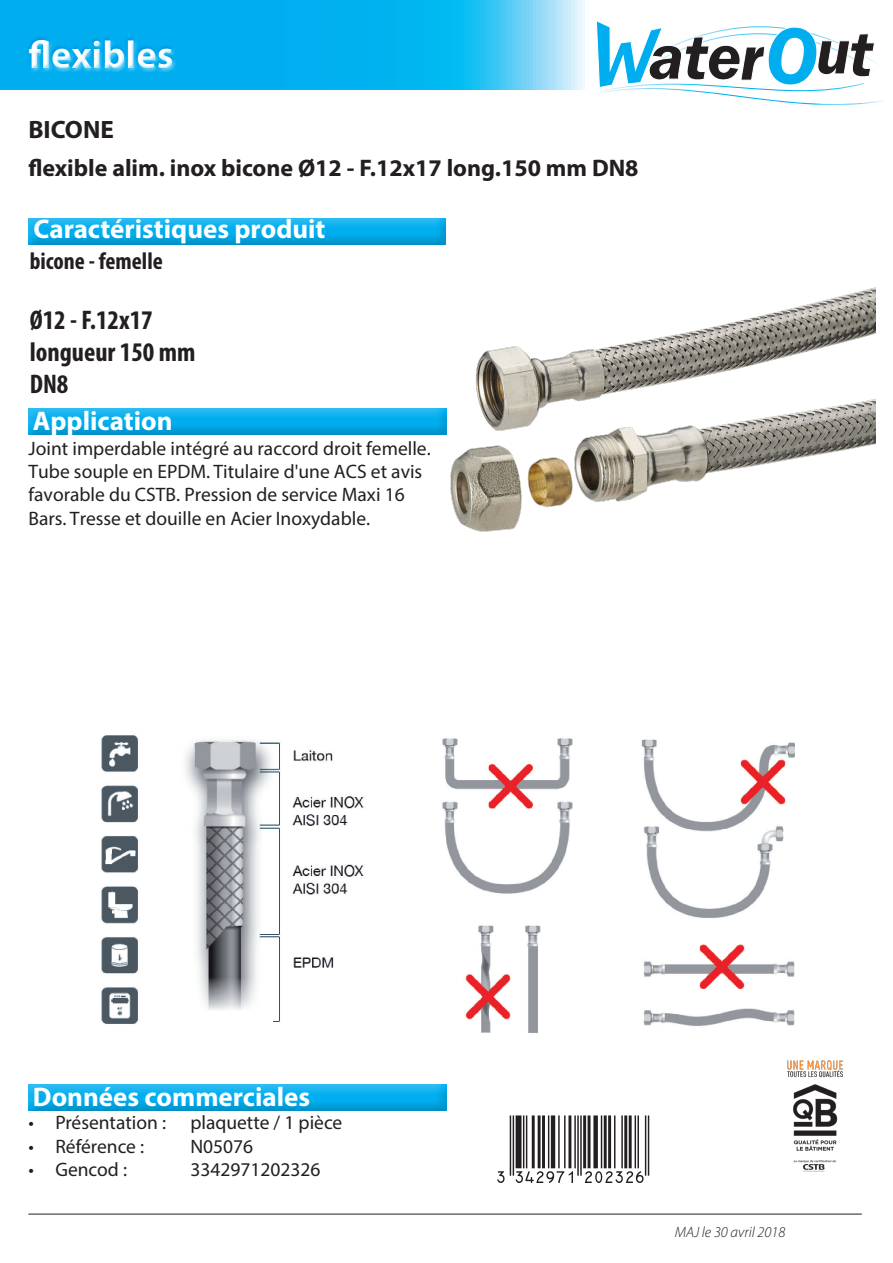
<style>
.page{position:relative;width:893px;height:1263px;background:#fff}
.page>*{position:absolute;margin:0;border:0;box-sizing:border-box;transform-origin:0 0}
.t1{font:700 39px "Myriad Pro";color:#fff}
.t2{font:700 27px "Myriad Pro";color:#fff}
.t3{font:700 condensed 27px "Myriad Pro";color:#231f20}
.t4{font:700 25.2px "Myriad Pro";color:#231f20}
.t5{font:700 24px "Myriad Pro";color:#231f20}
.t6{font:700 condensed 24px "Myriad Pro";color:#231f20}
.t7{font:19.5px/23.4px "Myriad Pro";color:#231f20}
.t8{font:italic 300 15px "Myriad Pro";color:#231f20}
</style>
<div class="page">
<svg style="left:1px;top:1px;width:584px;height:88px;background:#1cb9f0"></svg>
<div style="left:26px;top:217px;width:420px;height:26px;background:#2dbcf1"></div>
<div style="left:26px;top:219px;width:420px;height:28px;background:#231f20;opacity:.75"></div>
<div style="left:24px;top:34px;width:158px;height:45px;background:#00aeef"></div>
<div style="left:26px;top:38px;width:151px;height:35px;background:#00aeef;opacity:.75"></div>
<img style="left:451px;top:288px;width:425px;height:243px">
<img style="left:787px;top:1060px;width:56px;height:112px">
<div style="left:26px;top:407px;width:420px;height:26px;background:#2abbf1"></div>
<div style="left:26px;top:410px;width:420px;height:27px;background:#231f20;opacity:.75"></div>
<div style="left:26px;top:1084px;width:420px;height:25px;background:#2cbbf1"></div>
<div style="left:26px;top:1086px;width:420px;height:28px;background:#231f20;opacity:.75"></div>
<hr style="left:28px;top:1214px;width:834px;height:1px;background:#231f20">
<svg style="left:596px;top:21px;width:288px;height:84px"></svg>
<img style="left:101px;top:735px;width:694px;height:298px">
<h1 class="t1" style="left:28px;top:30px;width:147px">flexibles</h1>
<p class="t4" style="left:28px;top:113px;width:87px">BICONE</p>
<p class="t5" style="left:28px;top:153px;width:612px">flexible alim. inox bicone Ø12 - F.12x17 long.150 mm DN8</p>
<p class="t2" style="left:34px;top:212px;width:293px">Caractéristiques produit</p>
<p class="t6" style="left:30px;top:246px;width:135px">bicone - femelle</p>
<p class="t3" style="left:30px;top:303px;width:124px">Ø12 - F.12x17</p>
<p class="t3" style="left:30px;top:335px;width:167px">longueur 150 mm</p>
<p class="t3" style="left:30px;top:367px;width:40px">DN8</p>
<p class="t2" style="left:33px;top:403px;width:141px">Application</p>
<p class="t7" style="left:29px;top:436px;width:404px">Joint imperdable intégré au raccord droit femelle.<br>Tube souple en EPDM. Titulaire d'une ACS et avis favorable du CSTB. Pression de service Maxi 16<br>Bars. Tresse et douille en Acier Inoxydable.</p>
<p class="t2" style="left:33px;top:1079px;width:279px">Données commerciales</p>
<p class="t7" style="left:28px;top:1111px;width:316px">• Présentation : plaquette / 1 pièce</p>
<p class="t7" style="left:28px;top:1134px;width:117px">• Référence :</p>
<p class="t7" style="left:190px;top:1134px;width:64px">N05076</p>
<p class="t7" style="left:28px;top:1158px;width:100px">• Gencod :</p>
<p class="t7" style="left:190px;top:1158px;width:132px">3342971202326</p>
<p class="t8" style="left:675px;top:1223px;width:112px">MAJ le 30 avril 2018</p>
</div>
